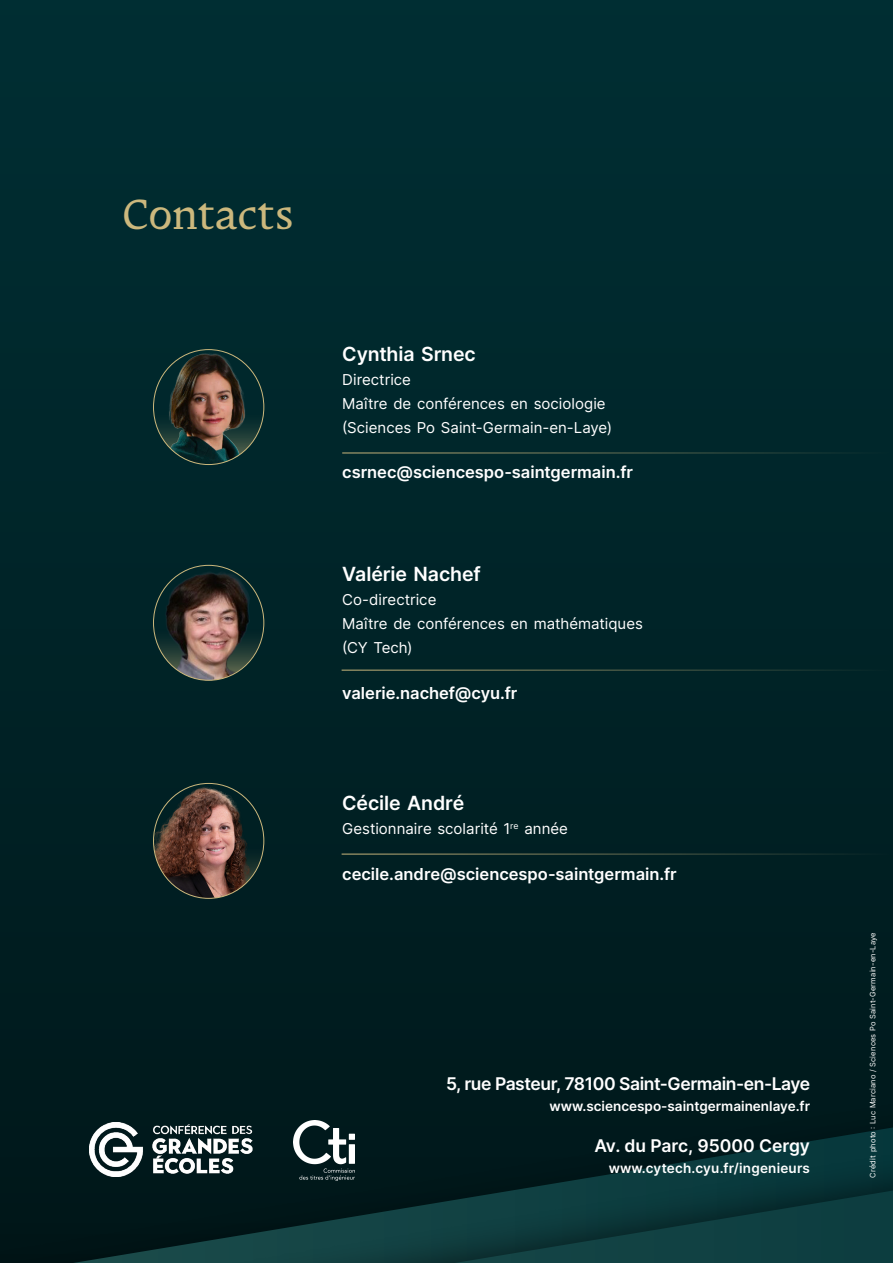
<style>
.page{position:relative;width:893px;height:1263px;background:#00262b}
.page>*{position:absolute;margin:0;border:0;box-sizing:border-box;transform-origin:0 0}
.t1{font:39px "Oree";color:#ccb87d}
.t2{font:600 19.5px "Inter";letter-spacing:-.005em;color:#fff}
.t3{font:600 17.55px "Inter";letter-spacing:-.025em;color:#fff}
.t4{font:600 17.55px "Inter";color:#fff}
.t5{font:600 16.5px "Inter";color:#fff}
.t6{font:15px/24px "Inter";color:#fff}
.t7{font:600 13.5px "Inter";color:#fff}
.t8{font:7.5px "Inter";letter-spacing:.025em;color:#fff}
</style>
<div class="page">
<div style="left:0;top:959px;width:893px;height:304px;background:#001d1f"></div>
<div style="left:0;top:1009px;width:893px;height:254px;background:#000;opacity:.51"></div>
<svg style="left:455px;top:1190px;width:438px;height:73px;background:#0d3b3d"></svg>
<img style="left:156px;top:350px;width:108px;height:114px">
<img style="left:153px;top:565px;width:111px;height:115px">
<img style="left:153px;top:783px;width:111px;height:115px">
<hr style="left:342px;top:670px;width:551px;height:1px;background:#ccb87d">
<hr style="left:342px;top:854px;width:551px;height:1px;background:#ccb87d">
<hr style="left:342px;top:453px;width:551px;height:1px;background:#ccb87d">
<svg style="left:281px;top:1109px;width:88px;height:73px"></svg>
<img style="left:90px;top:1122px;width:200px;height:54px">
<h1 class="t1" style="left:123px;top:188px;width:172px">Contacts</h1>
<h2 class="t2" style="left:342px;top:340px;width:135px">Cynthia Srnec</h2>
<p class="t6" style="left:342px;top:367px;width:271px">Directrice<br>Maître de conférences en sociologie (Sciences Po Saint-Germain-en-Laye)</p>
<p class="t5" style="left:342px;top:460px;width:292px">csrnec@sciencespo-saintgermain.fr</p>
<h2 class="t2" style="left:342px;top:560px;width:140px">Valérie Nachef</h2>
<p class="t6" style="left:342px;top:588px;width:302px">Co-directrice<br>Maître de conférences en mathématiques (CY Tech)</p>
<p class="t5" style="left:342px;top:681px;width:177px">valerie.nachef@cyu.fr</p>
<h2 class="t2" style="left:342px;top:789px;width:124px">Cécile André</h2>
<p class="t6" style="left:342px;top:817px;width:227px">Gestionnaire scolarité 1<sup>re</sup> année</p>
<p class="t5" style="left:342px;top:862px;width:336px">cecile.andre@sciencespo-saintgermain.fr</p>
<p class="t3" style="left:446px;top:1071px;width:366px">5, rue Pasteur, 78100 Saint-Germain-en-Laye</p>
<p class="t7" style="left:550px;top:1096px;width:262px">www.sciencespo-saintgermainenlaye.fr</p>
<p class="t4" style="left:594px;top:1133px;width:217px">Av. du Parc, 95000 Cergy</p>
<p class="t7" style="left:609px;top:1158px;width:203px">www.cytech.cyu.fr/ingenieurs</p>
<p class="t8" style="left:867px;top:1177px;width:247px;rotate:-90deg">Crédit photo : Luc Marciano / Sciences Po Saint-Germain-en-Laye</p>
</div>
